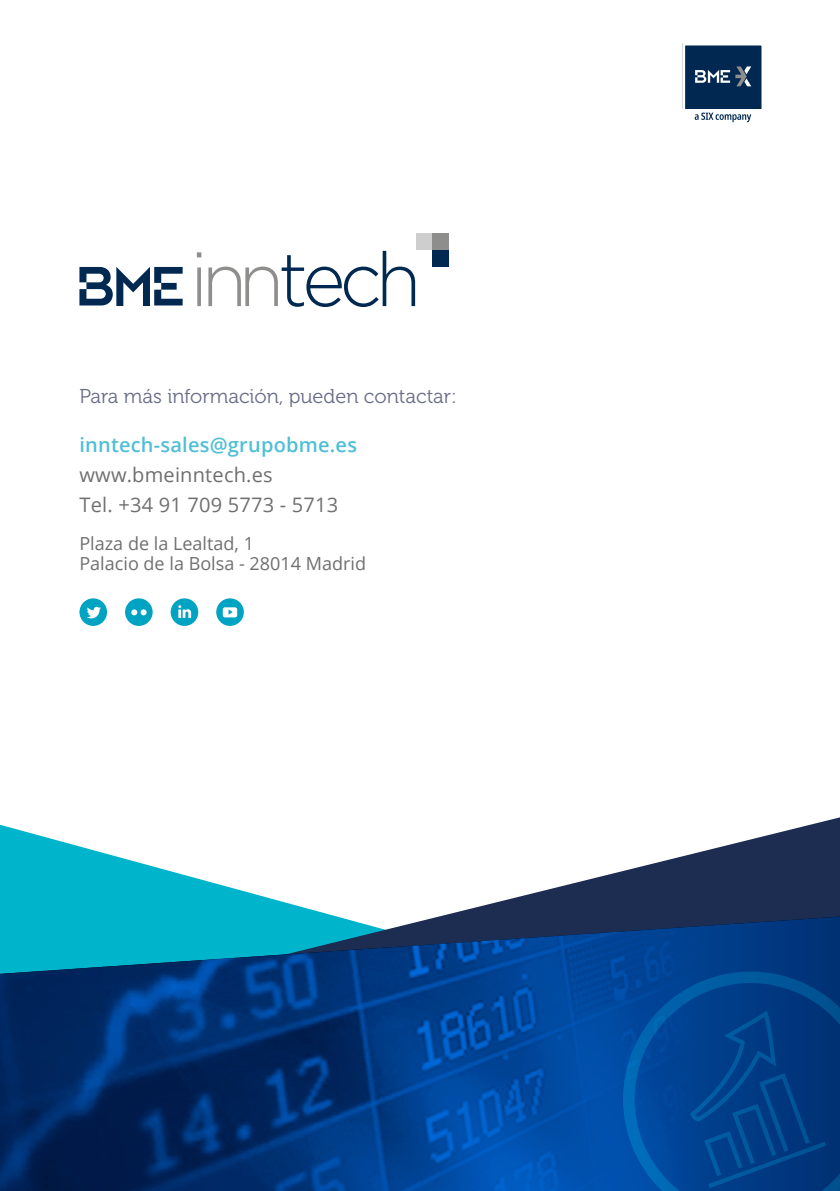
<style>
.page{position:relative;width:840px;height:1191px;background:#fff}
.page>*{position:absolute;margin:0;border:0;box-sizing:border-box;transform-origin:0 0}
.t1{font:20px/30px "Open Sans";letter-spacing:.01em;color:#706f6f}
.t2{font:20px "Museo 300";color:#696c87}
.t3{font:600 20px "Open Sans";letter-spacing:.01em;color:#50bfd6}
.t4{font:18px/20px "Open Sans";color:#706f6f}
</style>
<div class="page">
<div style="left:682px;top:43px;width:81px;height:67px;background:#002851"></div>
<div style="left:681px;top:43px;width:83px;height:82px;border:3px solid #fff"></div>
<div style="left:682px;top:110px;width:81px;height:14px;background:#fff"></div>
<svg style="left:735px;top:66px;width:15px;height:20px"></svg>
<svg style="left:695px;top:70px;width:34px;height:13px"></svg>
<svg style="left:694px;top:113px;width:56px;height:9px"></svg>
<div style="left:216px;top:598px;width:28px;height:28px;background:#00a3c2;border-radius:14px"></div>
<svg style="left:223px;top:607px;width:14px;height:10px"></svg>
<div style="left:79px;top:598px;width:28px;height:28px;background:#00a3c2;border-radius:14px"></div>
<svg style="left:87px;top:607px;width:14px;height:11px"></svg>
<div style="left:125px;top:598px;width:27px;height:28px;background:#00a3c2;border-radius:14px"></div>
<svg style="left:131px;top:609px;width:15px;height:6px"></svg>
<div style="left:170px;top:598px;width:28px;height:28px;background:#00a3c2;border-radius:14px"></div>
<svg style="left:178px;top:605px;width:13px;height:13px"></svg>
<div style="left:432px;top:250px;width:16px;height:17px;background:#002851"></div>
<div style="left:416px;top:233px;width:16px;height:17px;background:#cecece"></div>
<div style="left:432px;top:233px;width:16px;height:17px;background:#8e8e8d"></div>
<svg style="left:79px;top:267px;width:103px;height:39px"></svg>
<svg style="left:197px;top:252px;width:4px;height:5px"></svg>
<svg style="left:197px;top:267px;width:4px;height:39px"></svg>
<svg style="left:208px;top:251px;width:207px;height:56px"></svg>
<svg style="left:0;top:824px;width:270px;height:92px;fill:#00b4cc"></svg>
<svg style="left:270px;top:817px;width:569px;height:99px"></svg>
<img style="left:0;top:916px;width:839px;height:275px">
<svg style="left:619px;top:968px;width:220px;height:223px"></svg>
<svg style="left:689px;top:1010px;width:136px;height:178px"></svg>
<p class="t2" style="left:79px;top:386px;width:378px">Para más información, pueden contactar:</p>
<p class="t3" style="left:79px;top:431px;width:279px">inntech-sales@grupobme.es</p>
<p class="t1" style="left:79px;top:459px;width:260px">www.bmeinntech.es<br>Tel. +34 91 709 5773 - 5713</p>
<p class="t4" style="left:79px;top:533px;width:288px">Plaza de la Lealtad, 1<br>Palacio de la Bolsa - 28014 Madrid</p>
</div>
